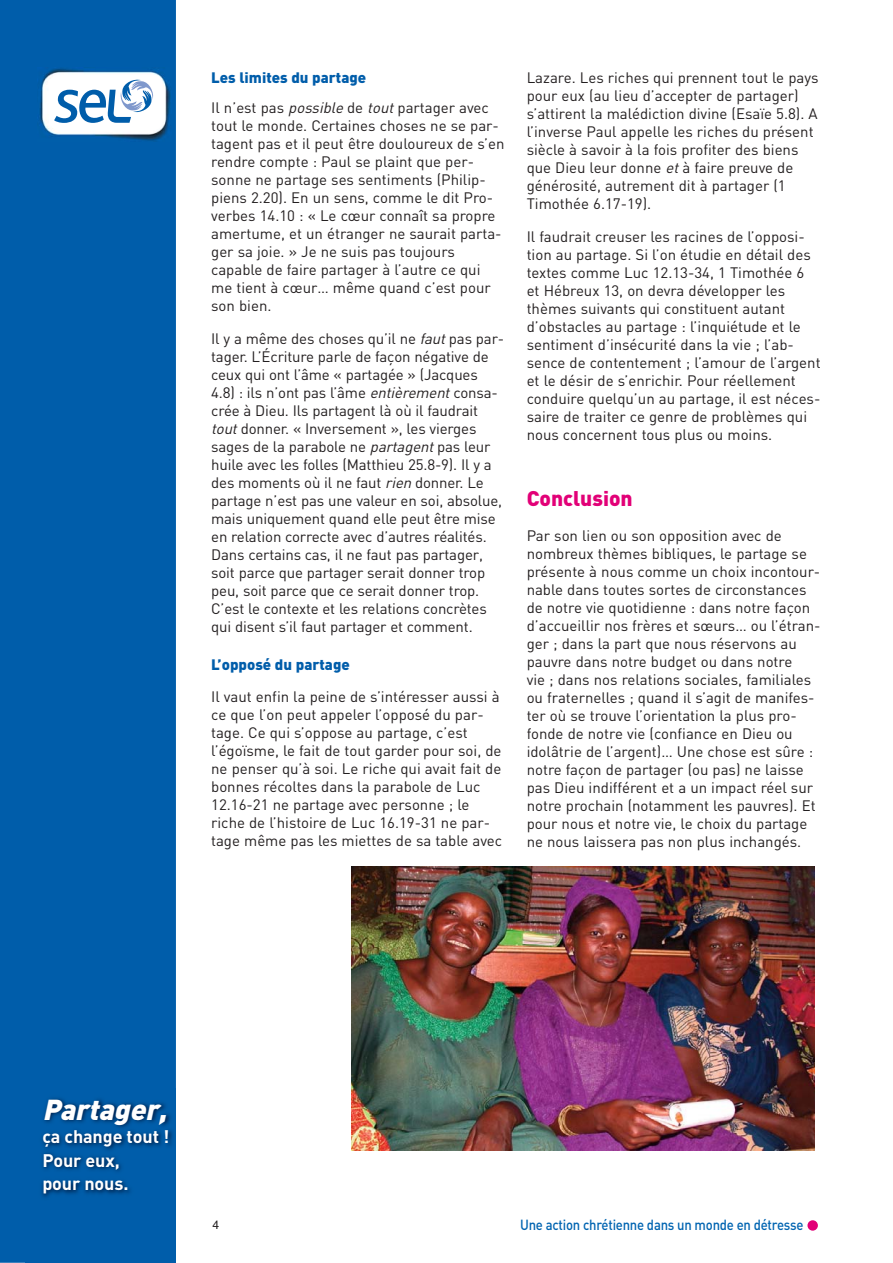
<style>
.page{position:relative;width:893px;height:1263px;background:#fff}
.page>*{position:absolute;margin:0;border:0;box-sizing:border-box;transform-origin:0 0}
.t1{font:italic 900 28.5px "DIN";color:#fff}
.t2{font:900 21px "DIN";color:#e20077}
.t3{font:700 18px/23.5px "DIN";letter-spacing:-.005em;color:#fff}
.t4{font:15px/18px "DIN";color:#231f20}
.t5{font:900 15px "DIN";color:#005daa}
.t6{font:500 14.55px "DIN";letter-spacing:-.015em;color:#0064b1;scale:.9 1}
.t7{font:12px "Helvetica";color:#231f20}
.s1{font-weight:900;color:#005daa}
.s2{font-style:italic}
</style>
<div class="page">
<div style="left:0;top:0;width:176px;height:1263px;background:#005daa"></div>
<div style="left:807px;top:1220px;width:10px;height:11px;background:#e20077;border-radius:50%"></div>
<img style="left:38px;top:68px;width:134px;height:73px">
<div style="left:50px;top:75px;width:113px;height:55px;background:#fff;border-radius:9px"></div>
<svg style="left:54px;top:79px;width:100px;height:44px"></svg>
<img style="left:26px;top:1088px;width:150px;height:175px">
<img style="left:351px;top:867px;width:463px;height:283px">
<p class="t4" style="left:211px;top:64px;width:279px;line-height:30.2px"><span class="s1">Les limites du partage<br></span>Il n’est pas <span class="s2">possible</span>de <span class="s2">tout</span>partager avec</p>
<p class="t4" style="left:211px;top:118px;width:295px">tout le monde. Certaines choses ne se par&shy;tagent pas et il peut être douloureux de s’en rendre compte : Paul se plaint que per&shy;sonne ne partage ses sentiments (Philip&shy;piens 2.20). En un sens, comme le dit Pro&shy;verbes 14.10 : « Le cœur connaît sa propre amertume, et un étranger ne saurait parta&shy;ger sa joie. » Je ne suis pas toujours capable de faire partager à l’autre ce qui me tient à cœur… même quand c’est pour son bien.</p>
<p class="t4" style="left:211px;top:331px;width:294px">Il y a même des choses qu’il ne <span class="s2">faut</span>pas par&shy;tager. L’Écriture parle de façon négative de ceux qui ont l’âme « partagée » (Jacques 4.8) : ils n’ont pas l’âme <span class="s2">entièrement</span>consa&shy;crée à Dieu. Ils partagent là où il faudrait <span class="s2">tout</span>donner. « Inversement », les vierges sages de la parabole ne <span class="s2">partagent</span>pas leur huile avec les folles (Matthieu 25.8-9). Il y a des moments où il ne faut <span class="s2">rien</span>donner. Le partage n’est pas une valeur en soi, absolue, mais uniquement quand elle peut être mise en relation correcte avec d’autres réalités.<br>Dans certains cas, il ne faut pas partager, soit parce que partager serait donner trop peu, soit parce que ce serait donner trop.<br>C’est le contexte et les relations concrètes qui disent s’il faut partager et comment.</p>
<p class="t5" style="left:211px;top:659px;width:140px">L’opposé du partage</p>
<p class="t4" style="left:211px;top:690px;width:292px">Il vaut enfin la peine de s’intéresser aussi à ce que l’on peut appeler l’opposé du par&shy;tage. Ce qui s’oppose au partage, c’est l’égoïsme, le fait de tout garder pour soi, de ne penser qu’à soi. Le riche qui avait fait de bonnes récoltes dans la parabole de Luc 12.16-21 ne partage avec personne ; le riche de l’histoire de Luc 16.19-31 ne par&shy;tage même pas les miettes de sa table avec</p>
<p class="t4" style="left:526px;top:70px;width:293px">Lazare. Les riches qui prennent tout le pays pour eux (au lieu d’accepter de partager) s’attirent la malédiction divine (Esaïe 5.8). A l’inverse Paul appelle les riches du présent siècle à savoir à la fois profiter des biens que Dieu leur donne <span class="s2">et</span>à faire preuve de générosité, autrement dit à partager (1<br>Timothée 6.17-19).</p>
<p class="t4" style="left:526px;top:229px;width:295px">Il faudrait creuser les racines de l’opposi&shy;tion au partage. Si l’on étudie en détail des textes comme Luc 12.13-34, 1 Timothée 6 et Hébreux 13, on devra développer les thèmes suivants qui constituent autant d’obstacles au partage : l’inquiétude et le sentiment d’insécurité dans la vie ; l’ab&shy;sence de contentement ; l’amour de l’argent et le désir de s’enrichir. Pour réellement conduire quelqu’un au partage, il est néces&shy;saire de traiter ce genre de problèmes qui nous concernent tous plus ou moins.</p>
<h2 class="t2" style="left:526px;top:491px;width:108px">Conclusion</h2>
<p class="t4" style="left:526px;top:528px;width:295px">Par son lien ou son opposition avec de nombreux thèmes bibliques, le partage se présente à nous comme un choix incontour&shy;nable dans toutes sortes de circonstances de notre vie quotidienne : dans notre façon d’accueillir nos frères et sœurs… ou l’étran&shy;ger ; dans la part que nous réservons au pauvre dans notre budget ou dans notre<br>vie ; dans nos relations sociales, familiales ou fraternelles ; quand il s’agit de manifes&shy;ter où se trouve l’orientation la plus pro&shy;fonde de notre vie (confiance en Dieu ou idolâtrie de l’argent)… Une chose est sûre : notre façon de partager (ou pas) ne laisse pas Dieu indifférent et a un impact réel sur notre prochain (notamment les pauvres). Et pour nous et notre vie, le choix du partage ne nous laissera pas non plus inchangés.</p>
<h1 class="t1" style="left:42px;top:1099px;width:131px">Partager,</h1>
<p class="t3" style="left:42px;top:1127px;width:128px">ça change tout !<br>Pour eux,<br>pour nous.</p>
<p class="t7" style="left:212px;top:1220px;width:8px">4</p>
<p class="t6" style="left:520px;top:1219px;width:316px">Une action chrétienne dans un monde en détresse</p>
</div>
